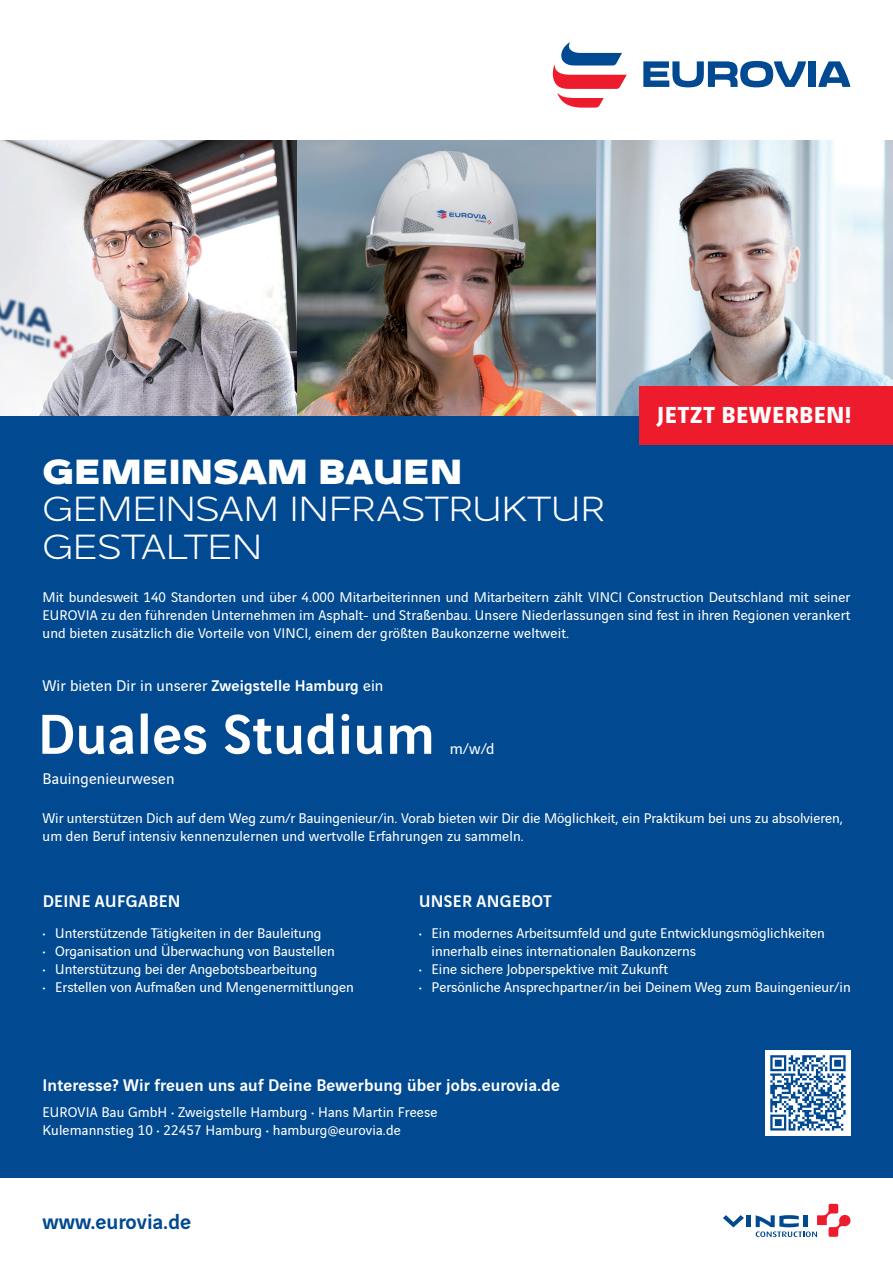
<style>
.page{position:relative;width:893px;height:1263px;background:#fff}
.page>*{position:absolute;margin:0;border:0;box-sizing:border-box;transform-origin:0 0}
.t1{font:500 60px "Vinci Sans";letter-spacing:.01em;color:#fff}
.t2{font:300 37.5px/37.5px "Vinci Sans Expanded";letter-spacing:-.045em;color:#fff}
.t3{font:900 37.5px "Vinci Sans Expanded";color:#fff}
.t4{font:700 24.75px "Vinci Sans";letter-spacing:.02em;color:#fff}
.t5{font:500 22.5px "Vinci Sans";color:#014990}
.t6{font:500 18px "Vinci Sans";letter-spacing:.01em;color:#fff}
.t7{font:16.5px "Vinci Sans";letter-spacing:.01em;color:#fff}
.t8{font:15px/18px "Vinci Sans";color:#fff}
.s1{font-weight:500}
</style>
<div class="page">
<div style="left:0;top:416px;width:893px;height:762px;background:#014990"></div>
<img style="left:0;top:140px;width:893px;height:276px">
<div style="left:640px;top:386px;width:253px;height:59px;background:#ee1b2c"></div>
<svg style="left:643px;top:61px;width:163px;height:26px"></svg>
<div style="left:808px;top:61px;width:8px;height:26px;background:#014990"></div>
<svg style="left:818px;top:61px;width:32px;height:26px"></svg>
<svg style="left:552px;top:43px;width:75px;height:65px"></svg>
<hr style="left:747px;top:1215px;width:4px;height:12px;background:#014990">
<svg style="left:723px;top:1215px;width:21px;height:12px"></svg>
<svg style="left:756px;top:1204px;width:94px;height:33px"></svg>
<div style="left:765px;top:1050px;width:85px;height:85px;background:#fff"></div>
<svg style="left:770px;top:1055px;width:76px;height:75px"></svg>
<h3 class="t4" style="left:657px;top:395px;width:196px">JETZT BEWERBEN!</h3>
<h2 class="t3" style="left:43px;top:442px;width:421px">GEMEINSAM BAUEN</h2>
<h2 class="t2" style="left:43px;top:488px;width:565px">GEMEINSAM INFRASTRUKTUR<br>GESTALTEN</h2>
<p class="t8" style="left:43px;top:587px;width:809px;text-align:justify">Mit bundesweit 140 Standorten und über 4.000 Mitarbeiterinnen und Mitarbeitern zählt VINCI Construction Deutschland mit seiner EUROVIA zu den führenden Unternehmen im Asphalt- und Straßenbau. Unsere Niederlassungen sind fest in ihren Regionen verankert und bieten zusätzlich die Vorteile von VINCI, einem der größten Baukonzerne weltweit.</p>
<p class="t7" style="left:43px;top:673px;width:342px">Wir bieten Dir in unserer <span class="s1">Zweigstelle Hamburg</span> ein</p>
<h1 class="t1" style="left:38px;top:688px;width:398px">Duales Studium</h1>
<p class="t7" style="left:450px;top:736px;width:46px">m/w/d</p>
<p class="t7" style="left:43px;top:766px;width:134px">Bauingenieurwesen</p>
<p class="t8" style="left:43px;top:808px;width:802px">Wir unterstützen Dich auf dem Weg zum/r Bauingenieur/in. Vorab bieten wir Dir die Möglichkeit, ein Praktikum bei uns zu absolvieren, um den Beruf intensiv kennenzulernen und wertvolle Erfahrungen zu sammeln.</p>
<p class="t6" style="left:43px;top:887px;width:139px">DEINE AUFGABEN</p>
<p class="t8" style="left:43px;top:922px;width:280px">• Unterstützende Tätigkeiten in der Bauleitung</p>
<p class="t8" style="left:43px;top:940px;width:294px">• Organisation und Überwachung von Baustellen</p>
<p class="t8" style="left:43px;top:958px;width:276px">• Unterstützung bei der Angebotsbearbeitung</p>
<p class="t8" style="left:43px;top:976px;width:313px">• Erstellen von Aufmaßen und Mengenermittlungen</p>
<p class="t6" style="left:419px;top:887px;width:134px">UNSER ANGEBOT</p>
<p class="t8" style="left:432px;top:922px;width:395px;text-indent:-13px">• Ein modernes Arbeitsumfeld und gute Entwicklungsmöglichkeiten innerhalb eines internationalen Baukonzerns</p>
<p class="t8" style="left:419px;top:958px;width:251px">• Eine sichere Jobperspektive mit Zukunft</p>
<p class="t8" style="left:419px;top:976px;width:433px">• Persönliche Ansprechpartner/in bei Deinem Weg zum Bauingenieur/in</p>
<p class="t6" style="left:43px;top:1071px;width:519px">Interesse? Wir freuen uns auf Deine Bewerbung über jobs.eurovia.de</p>
<p class="t8" style="left:43px;top:1102px;width:396px">EUROVIA Bau GmbH • Zweigstelle Hamburg • Hans Martin Freese<br>Kulemannstieg 10 • 22457 Hamburg • hamburg@eurovia.de</p>
<h3 class="t5" style="left:43px;top:1204px;width:150px">www.eurovia.de</h3>
</div>
